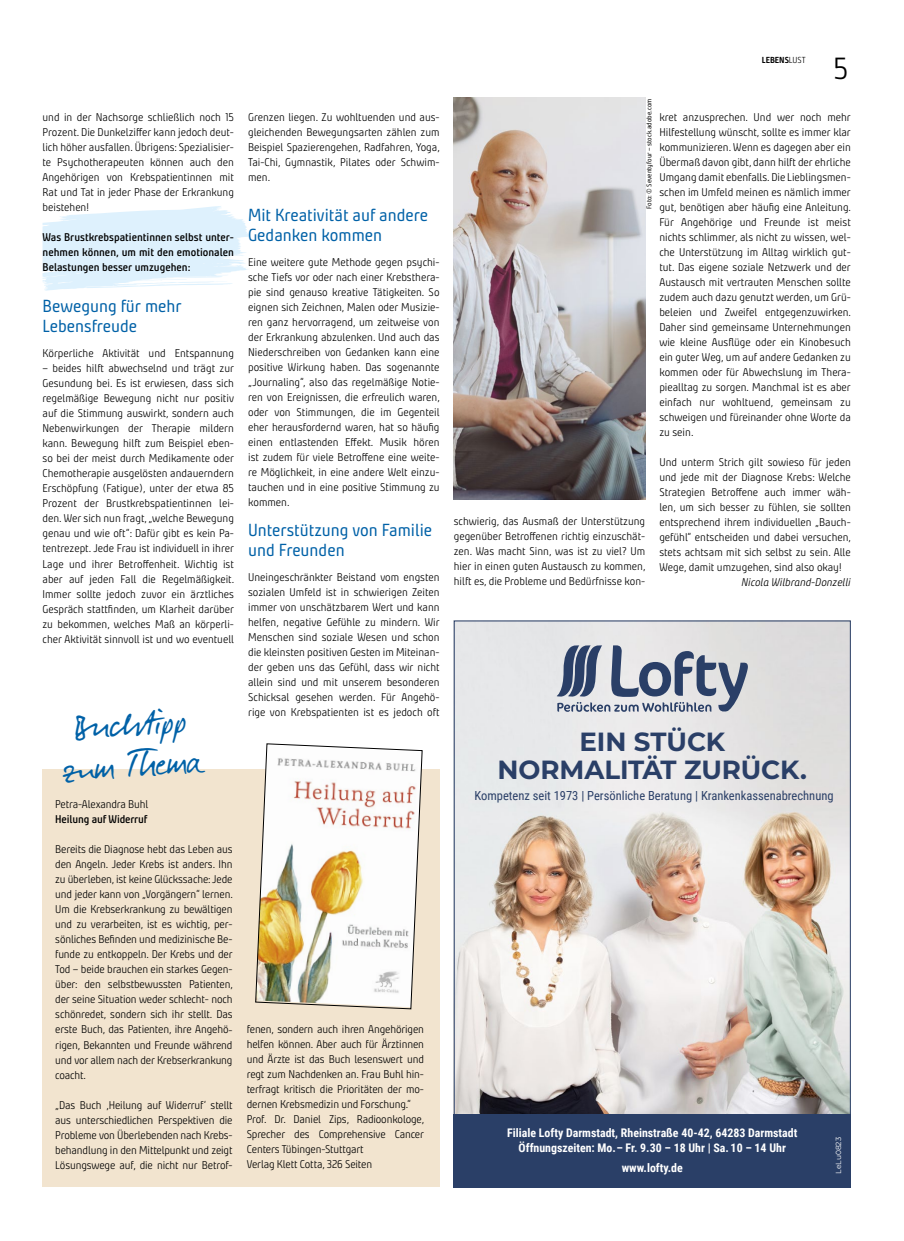
<style>
.page{position:relative;width:904px;height:1241px;background:#fff}
.page>*{position:absolute;margin:0;border:0;box-sizing:border-box;transform-origin:0 0}
.t1{font:46px/40.6px "Darkwoman";color:#0061a7;text-align:center}
.t2{font:30.62px "Bunday Clean Se Ligh";color:#000}
.t3{font:700 26.25px/28.8px "Montserrat";letter-spacing:-.005em;color:#2a3f67;text-align:center}
.t4{font:17.5px/20px "Bunday Clean";color:#0061a7}
.t5{font:12.5px "Roboto Condensed";color:#2a3f67}
.t6{font:700 11.88px/15px "Roboto Condensed";color:#fff;text-align:center}
.t7{font:11.25px/15px "Bunday Clean Se Ligh";letter-spacing:-.01em;color:#000;text-align:justify}
.t8{font:700 11.25px/15px "Bunday Clean Se";color:#000;text-align:justify}
.t9{font:11.25px "Bunday Clean Se Ligh It";color:#000}
.t10{font:700 8.75px "Bunday Clean";color:#000}
.t11{font:7.5px "Montserrat";color:#fff}
.t12{font:6.88px "Bunday Clean";color:#000}
.s1{font-family:"Bunday Clean Se Ligh";font-weight:400}
</style>
<div class="page">
<svg style="left:43px;top:206px;width:206px;height:85px"></svg>
<div style="left:43px;top:769px;width:396px;height:418px;background:#f2e4cf"></div>
<img style="left:255px;top:743px;width:167px;height:265px">
<img style="left:456px;top:622px;width:392px;height:492px">
<svg style="left:556px;top:644px;width:192px;height:68px;background:#a0a8b7"></svg>
<div style="left:454px;top:1114px;width:396px;height:73px;background:#2a3f67"></div>
<img style="left:454px;top:98px;width:191px;height:401px">
<p class="t7" style="left:43px;top:110px;width:193px">und in der Nachsorge schließlich noch 15<br>Prozent. Die Dunkelziffer kann jedoch deut&shy;lich höher ausfallen. Übrigens: Spezialisier&shy;te Psychotherapeuten können auch den Angehörigen von Krebspatientinnen mit Rat und Tat in jeder Phase der Erkrankung beistehen!</p>
<p class="t8" style="left:43px;top:229px;width:193px">Was Brustkrebspatientinnen selbst unter&shy;nehmen können, um mit den emotionalen Belastungen besser umzugehen:</p>
<h3 class="t4" style="left:43px;top:296px;width:141px">Bewegung für mehr<br>Lebensfreude</h3>
<p class="t7" style="left:43px;top:346px;width:193px">Körperliche Aktivität und Entspannung</p>
<p class="t7" style="left:43px;top:361px;width:193px">– beides hilft abwechselnd und trägt zur Gesundung bei. Es ist erwiesen, dass sich regelmäßige Bewegung nicht nur positiv auf die Stimmung auswirkt, sondern auch Nebenwirkungen der Therapie mildern kann. Bewegung hilft zum Beispiel eben&shy;so bei der meist durch Medikamente oder Chemotherapie ausgelösten andauerndern Erschöpfung (Fatigue), unter der etwa 85<br>Prozent der Brustkrebspatientinnen lei&shy;den. Wer sich nun fragt, „welche Bewegung genau und wie oft“: Dafür gibt es kein Pa&shy;tentrezept. Jede Frau ist individuell in ihrer Lage und ihrer Betroffenheit. Wichtig ist aber auf jeden Fall die Regelmäßigkeit.<br>Immer sollte jedoch zuvor ein ärztliches Gespräch stattfinden, um Klarheit darüber zu bekommen, welches Maß an körperli&shy;cher Aktivität sinnvoll ist und wo eventuell</p>
<h1 class="t1" style="left:59px;top:704px;width:140px;rotate:-4deg">Bucht ipp zu m Thema</h1>
<p class="t7" style="left:55px;top:796px;width:94px">Petra-Alexandra Buhl</p>
<p class="t8" style="left:55px;top:811px;width:93px">Heilung auf Widerruf</p>
<p class="t7" style="left:55px;top:841px;width:179px">Bereits die Diagnose hebt das Leben aus den Angeln. Jeder Krebs ist anders. Ihn zu überleben, ist keine Glückssache: Jede und jeder kann von „Vorgängern“ lernen.<br>Um die Krebserkrankung zu bewältigen und zu verarbeiten, ist es wichtig, per&shy;sönliches Befinden und medizinische Be&shy;funde zu entkoppeln. Der Krebs und der Tod – beide brauchen ein starkes Gegen&shy;über: den selbstbewussten Patienten, der seine Situation weder schlecht- noch schönredet, sondern sich ihr stellt. Das erste Buch, das Patienten, ihre Angehö&shy;rigen, Bekannten und Freunde während und vor allem nach der Krebserkrankung coacht.</p>
<p class="t7" style="left:55px;top:1096px;width:179px">„Das Buch ,Heilung auf Widerruf‘ stellt aus unterschiedlichen Perspektiven die Probleme von Überlebenden nach Krebs&shy;behandlung in den Mittelpunkt und zeigt Lösungswege auf, die nicht nur Betrof-</p>
<p class="t7" style="left:248px;top:110px;width:193px">Grenzen liegen. Zu wohltuenden und aus&shy;gleichenden Bewegungsarten zählen zum Beispiel Spazierengehen, Radfahren, Yoga, Tai-Chi, Gymnastik, Pilates oder Schwim&shy;men.</p>
<h3 class="t4" style="left:248px;top:205px;width:181px">Mit Kreativität auf andere<br>Gedanken kommen</h3>
<p class="t7" style="left:248px;top:255px;width:193px">Eine weitere gute Methode gegen psychi&shy;sche Tiefs vor oder nach einer Krebsthera&shy;pie sind genauso kreative Tätigkeiten. So eignen sich Zeichnen, Malen oder Musizie&shy;ren ganz hervorragend, um zeitweise von der Erkrankung abzulenken. Und auch das Niederschreiben von Gedanken kann eine positive Wirkung haben. Das sogenannte „Journaling”, also das regelmäßige Notie&shy;ren von Ereignissen, die erfreulich waren, oder von Stimmungen, die im Gegenteil eher herausfordernd waren, hat so häufig einen entlastenden Effekt. Musik hören ist zudem für viele Betroffene eine weite&shy;re Möglichkeit, in eine andere Welt einzu&shy;tauchen und in eine positive Stimmung zu kommen.</p>
<h3 class="t4" style="left:248px;top:520px;width:186px">Unterstützung von Familie und Freunden</h3>
<p class="t7" style="left:248px;top:570px;width:193px">Uneingeschränkter Beistand vom engsten sozialen Umfeld ist in schwierigen Zeiten immer von unschätzbarem Wert und kann helfen, negative Gefühle zu mindern. Wir Menschen sind soziale Wesen und schon die kleinsten positiven Gesten im Miteinan&shy;der geben uns das Gefühl, dass wir nicht allein sind und mit unserem besonderen Schicksal gesehen werden. Für Angehö&shy;rige von Krebspatienten ist es jedoch oft</p>
<p class="t7" style="left:247px;top:1021px;width:179px;text-align:left">fenen, sondern auch ihren Angehörigen helfen können. Aber auch für Ärztinnen und Ärzte ist das Buch lesenswert und regt zum Nachdenken an. Frau Buhl hin&shy;terfragt kritisch die Prioritäten der mo&shy;dernen Krebsmedizin und Forschung.“ Prof. Dr. Daniel Zips, Radioonkologe, Sprecher des Comprehensive Cancer Centers Tübingen-Stuttgart<br>Verlag Klett Cotta, 326 Seiten</p>
<p class="t10" style="left:762px;top:54px;width:45px">LEBENS<span class="s1">LUST</span></p>
<h2 class="t2" style="left:833px;top:49px;width:17px">5</h2>
<p class="t12" style="left:644px;top:209px;width:112px;rotate:-90deg">Foto: © Seventyfour – stock.adobe.com</p>
<p class="t7" style="left:659px;top:110px;width:193px">kret anzusprechen. Und wer noch mehr Hilfestellung wünscht, sollte es immer klar kommunizieren. Wenn es dagegen aber ein Übermaß davon gibt, dann hilft der ehrliche Umgang damit ebenfalls. Die Lieblingsmen&shy;schen im Umfeld meinen es nämlich immer gut, benötigen aber häufig eine Anleitung.<br>Für Angehörige und Freunde ist meist nichts schlimmer, als nicht zu wissen, wel&shy;che Unterstützung im Alltag wirklich gut&shy;tut. Das eigene soziale Netzwerk und der Austausch mit vertrauten Menschen sollte zudem auch dazu genutzt werden, um Grü&shy;beleien und Zweifel entgegenzuwirken.<br>Daher sind gemeinsame Unternehmungen wie kleine Ausflüge oder ein Kinobesuch ein guter Weg, um auf andere Gedanken zu kommen oder für Abwechslung im Thera&shy;piealltag zu sorgen. Manchmal ist es aber einfach nur wohltuend, gemeinsam zu schweigen und füreinander ohne Worte da zu sein.</p>
<p class="t7" style="left:659px;top:455px;width:193px">Und unterm Strich gilt sowieso für jeden und jede mit der Diagnose Krebs: Welche Strategien Betroffene auch immer wäh&shy;len, um sich besser zu fühlen, sie sollten entsprechend ihrem individuellen „Bauch&shy;gefühl” entscheiden und dabei versuchen, stets achtsam mit sich selbst zu sein. Alle Wege, damit umzugehen, sind also okay!</p>
<p class="t9" style="left:741px;top:575px;width:111px">Nicola Wilbrand-Donzelli</p>
<p class="t7" style="left:454px;top:514px;width:193px">schwierig, das Ausmaß der Unterstützung gegenüber Betroffenen richtig einzuschät&shy;zen. Was macht Sinn, was ist zu viel? Um hier in einen guten Austausch zu kommen, hilft es, die Probleme und Bedürfnisse kon-</p>
<h3 class="t3" style="left:497px;top:725px;width:311px">EIN STÜCK<br>NORMALITÄT ZURÜCK.</h3>
<p class="t5" style="left:474px;top:786px;width:360px">Kompetenz seit 1973 | Persönliche Beratung | Krankenkassenabrechnung</p>
<p class="t6" style="left:507px;top:1124px;width:292px">Filiale Lofty Darmstadt, Rheinstraße 40-42, 64283 Darmstadt<br>Öffnungszeiten: Mo. – Fr. 9.30 – 18 Uhr | Sa. 10 – 14 Uhr</p>
<p class="t6" style="left:621px;top:1159px;width:63px">www.lofty.de</p>
<p class="t11" style="left:833px;top:1173px;width:38px;rotate:-90deg">LeLu0823</p>
</div>
